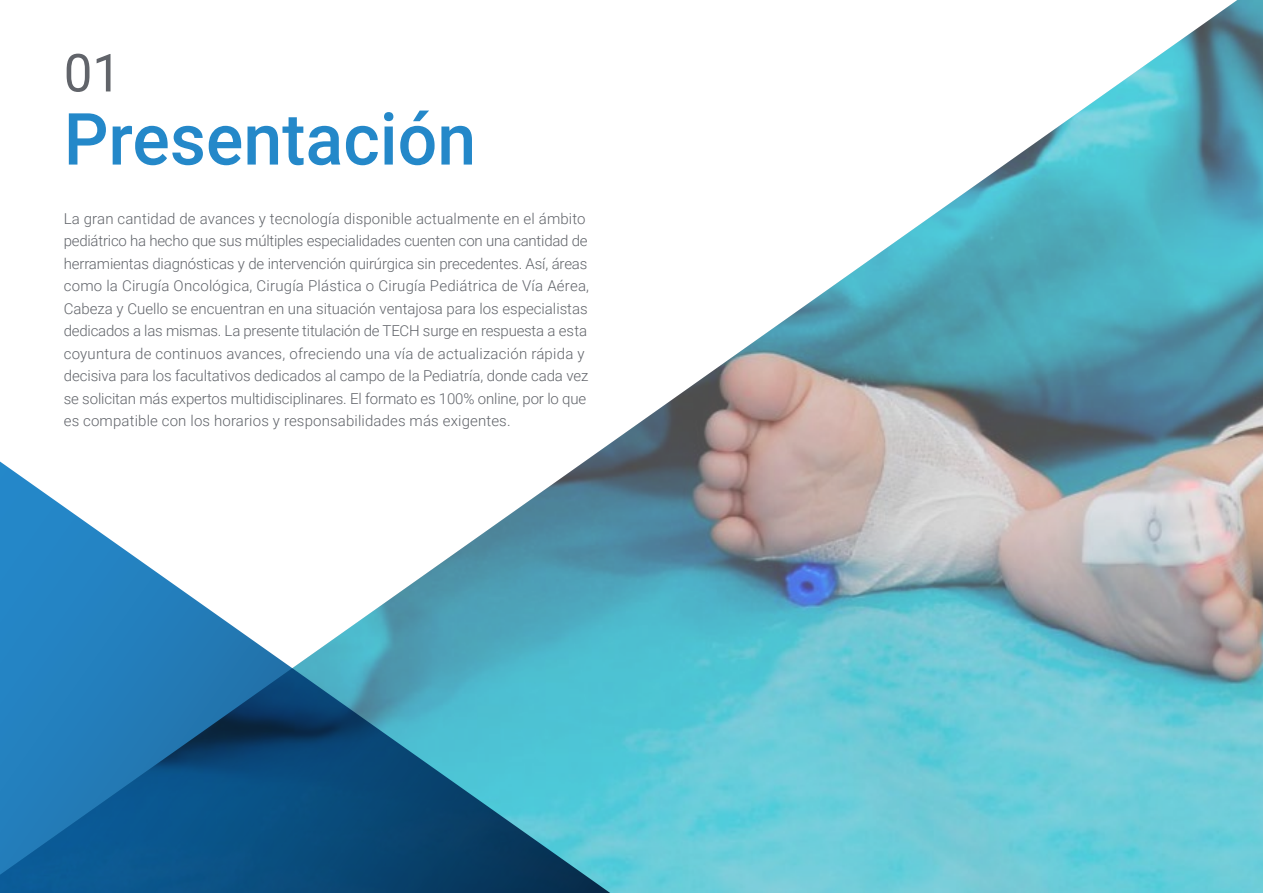
<style>
.page{position:relative;width:1263px;height:893px;background:#fff}
.page>*{position:absolute;margin:0;border:0;box-sizing:border-box;transform-origin:0 0}
.t1{font:500 72px "Roboto";color:#2488c9}
.t2{font:52.5px "Roboto";color:#61646a}
.t3{font:300 15px/22.5px "Roboto";letter-spacing:-.005em;color:#61646a}
</style>
<div class="page">
<img style="left:606px;top:0;width:657px;height:893px">
<svg style="left:0;top:446px;width:640px;height:447px"></svg>
<h2 class="t2" style="left:64px;top:36px;width:59px">01</h2>
<h1 class="t1" style="left:64px;top:89px;width:414px">Presentación</h1>
<p class="t3" style="left:64px;top:207px;width:527px">La gran cantidad de avances y tecnología disponible actualmente en el ámbito pediátrico ha hecho que sus múltiples especialidades cuenten con una cantidad de herramientas diagnósticas y de intervención quirúrgica sin precedentes. Así, áreas como la Cirugía Oncológica, Cirugía Plástica o Cirugía Pediátrica de Vía Aérea, Cabeza y Cuello se encuentran en una situación ventajosa para los especialistas dedicados a las mismas. La presente titulación de TECH surge en respuesta a esta coyuntura de continuos avances, ofreciendo una vía de actualización rápida y decisiva para los facultativos dedicados al campo de la Pediatría, donde cada vez se solicitan más expertos multidisciplinares. El formato es 100% online, por lo que es compatible con los horarios y responsabilidades más exigentes.</p>
</div>
